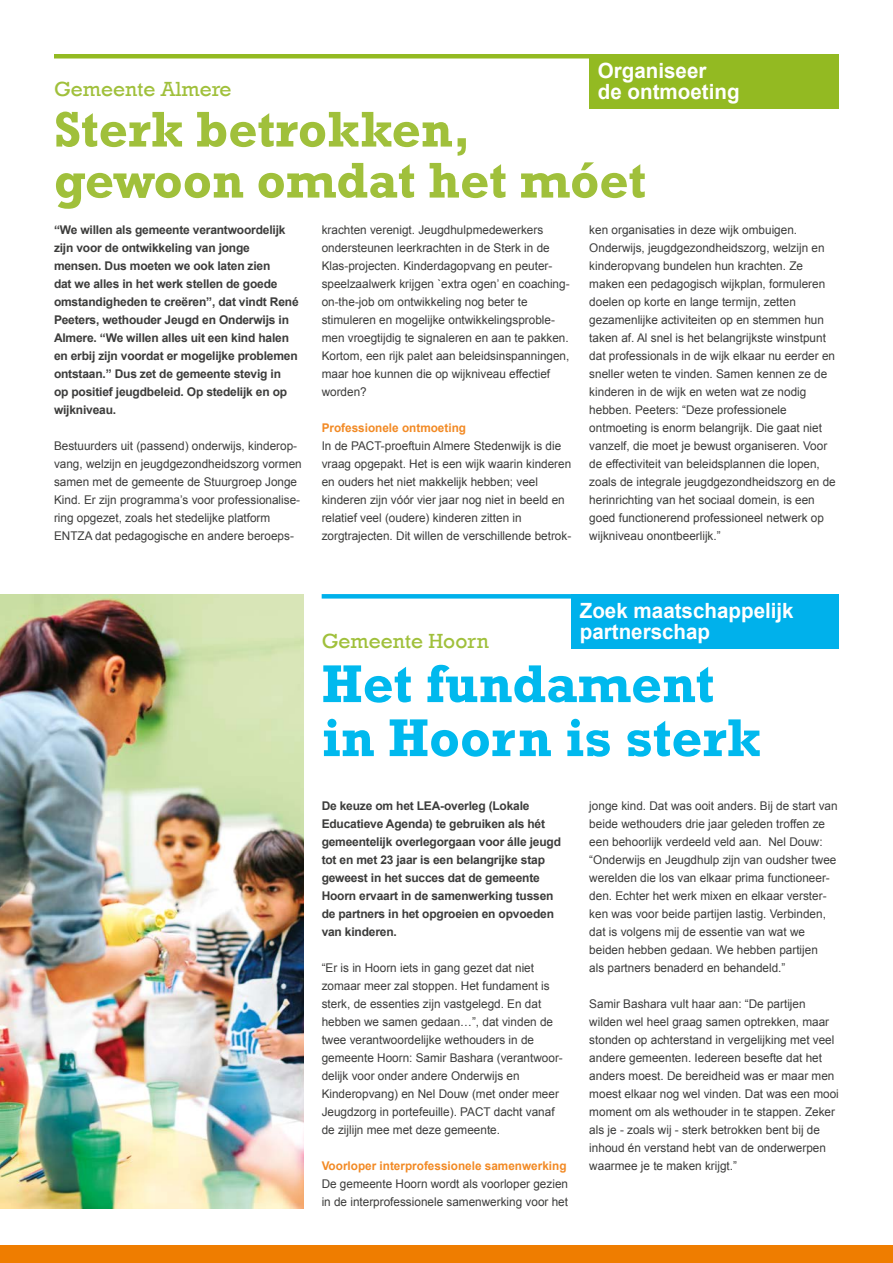
<style>
.page{position:relative;width:893px;height:1263px;background:#fff}
.page>*{position:absolute;margin:0;border:0;box-sizing:border-box;transform-origin:0 0}
.t1{font:700 54px/54px "Rockwell";color:#00b9ee}
.t2{font:700 51px/51px "Rockwell";color:#a0c03b}
.t3{font:700 21px/21px "Arial";color:#fff}
.t4{font:21px "Rockwell";color:#a0c03b}
.t5{font:12px/18px "Arial";color:#3c3c3b}
.t6{font:700 12px/18px "Arial";letter-spacing:-.015em;color:#3c3c3b}
.t7{font:700 12px "Arial";color:#f28a25}
</style>
<div class="page">
<div style="left:0;top:1246px;width:893px;height:17px;background:#ef7d00"></div>
<div style="left:54px;top:54px;width:785px;height:5px;background:#93ba22"></div>
<div style="left:322px;top:594px;width:517px;height:5px;background:#00b1eb"></div>
<img style="left:0;top:594px;width:304px;height:615px">
<div style="left:589px;top:54px;width:250px;height:54px;background:#93ba22"></div>
<div style="left:571px;top:594px;width:268px;height:54px;background:#00b1eb"></div>
<h3 class="t3" style="left:598px;top:60px;width:143px">Organiseer<br>de ontmoeting</h3>
<h3 class="t4" style="left:54px;top:76px;width:179px">Gemeente Almere</h3>
<h2 class="t2" style="left:54px;top:104px;width:594px">Sterk betrokken, gewoon omdat het móet</h2>
<p class="t6" style="left:54px;top:221px;width:246px">“We willen als gemeente verantwoordelijk zijn voor de ontwikkeling van jonge mensen. Dus moeten we ook laten zien<br>dat we alles in het werk stellen de goede omstandigheden te creëren”, dat vindt René Peeters, wethouder Jeugd en Onderwijs in Almere. “We willen alles uit een kind halen en erbij zijn voordat er mogelijke problemen ontstaan.” Dus zet de gemeente stevig in<br>op positief jeugdbeleid. Op stedelijk en op wijkniveau.</p>
<p class="t5" style="left:54px;top:437px;width:249px">Bestuurders uit (passend) onderwijs, kinderop&shy;vang, welzijn en jeugdgezondheidszorg vormen samen met de gemeente de Stuurgroep Jonge Kind. Er zijn programma’s voor professionalise&shy;ring opgezet, zoals het stedelijke platform ENTZA dat pedagogische en andere beroeps-</p>
<p class="t5" style="left:322px;top:221px;width:249px">krachten verenigt. Jeugdhulpmedewerkers ondersteunen leerkrachten in de Sterk in de Klas-projecten. Kinderdagopvang en peuter&shy;speelzaalwerk krijgen `extra ogen’ en coaching&shy;on-the-job om ontwikkeling nog beter te stimuleren en mogelijke ontwikkelingsproble&shy;men vroegtijdig te signaleren en aan te pakken.<br>Kortom, een rijk palet aan beleidsinspanningen, maar hoe kunnen die op wijkniveau effectief worden?</p>
<p class="t7" style="left:322px;top:421px;width:146px">Professionele ontmoeting</p>
<p class="t5" style="left:322px;top:437px;width:251px">In de PACT-proeftuin Almere Stedenwijk is die vraag opgepakt. Het is een wijk waarin kinderen en ouders het niet makkelijk hebben; veel kinderen zijn vóór vier jaar nog niet in beeld en relatief veel (oudere) kinderen zitten in zorgtrajecten. Dit willen de verschillende betrok-</p>
<p class="t5" style="left:589px;top:221px;width:248px">ken organisaties in deze wijk ombuigen.<br>Onderwijs, jeugdgezondheidszorg, welzijn en kinderopvang bundelen hun krachten. Ze maken een pedagogisch wijkplan, formuleren doelen op korte en lange termijn, zetten gezamenlijke activiteiten op en stemmen hun taken af. Al snel is het belangrijkste winstpunt dat professionals in de wijk elkaar nu eerder en sneller weten te vinden. Samen kennen ze de kinderen in de wijk en weten wat ze nodig hebben. Peeters: “Deze professionele ontmoeting is enorm belangrijk. Die gaat niet vanzelf, die moet je bewust organiseren. Voor de effectiviteit van beleidsplannen die lopen, zoals de integrale jeugdgezondheidszorg en de herinrichting van het sociaal domein, is een goed functionerend professioneel netwerk op wijkniveau onontbeerlijk.”</p>
<h3 class="t3" style="left:580px;top:600px;width:215px">Zoek maatschappelijk partnerschap</h3>
<h3 class="t4" style="left:322px;top:629px;width:169px">Gemeente Hoorn</h3>
<h1 class="t1" style="left:322px;top:657px;width:441px">Het fundament in Hoorn is sterk</h1>
<p class="t6" style="left:322px;top:797px;width:241px">De keuze om het LEA-overleg (Lokale Educatieve Agenda) te gebruiken als hét gemeentelijk overlegorgaan voor álle jeugd tot en met 23 jaar is een belangrijke stap geweest in het succes dat de gemeente Hoorn ervaart in de samenwerking tussen de partners in het opgroeien en opvoeden van kinderen.</p>
<p class="t5" style="left:322px;top:959px;width:243px">“Er is in Hoorn iets in gang gezet dat niet zomaar meer zal stoppen. Het fundament is sterk, de essenties zijn vastgelegd. En dat hebben we samen gedaan…”, dat vinden de twee verantwoordelijke wethouders in de gemeente Hoorn: Samir Bashara (verantwoor&shy;delijk voor onder andere Onderwijs en Kinderopvang) en Nel Douw (met onder meer Jeugdzorg in portefeuille). PACT dacht vanaf de zijlijn mee met deze gemeente.</p>
<p class="t7" style="left:322px;top:1159px;width:246px">Voorloper interprofessionele samenwerking</p>
<p class="t5" style="left:322px;top:1175px;width:248px">De gemeente Hoorn wordt als voorloper gezien in de interprofessionele samenwerking voor het</p>
<p class="t5" style="left:589px;top:797px;width:250px">jonge kind. Dat was ooit anders. Bij de start van beide wethouders drie jaar geleden troffen ze een behoorlijk verdeeld veld aan. Nel Douw: “Onderwijs en Jeugdhulp zijn van oudsher twee werelden die los van elkaar prima functioneer&shy;den. Echter het werk mixen en elkaar verster&shy;ken was voor beide partijen lastig. Verbinden, dat is volgens mij de essentie van wat we beiden hebben gedaan. We hebben partijen<br>als partners benaderd en behandeld.”</p>
<p class="t5" style="left:589px;top:995px;width:251px">Samir Bashara vult haar aan: “De partijen wilden wel heel graag samen optrekken, maar stonden op achterstand in vergelijking met veel andere gemeenten. Iedereen besefte dat het anders moest. De bereidheid was er maar men moest elkaar nog wel vinden. Dat was een mooi moment om als wethouder in te stappen. Zeker als je - zoals wij - sterk betrokken bent bij de inhoud én verstand hebt van de onderwerpen waarmee je te maken krijgt.”</p>
</div>
